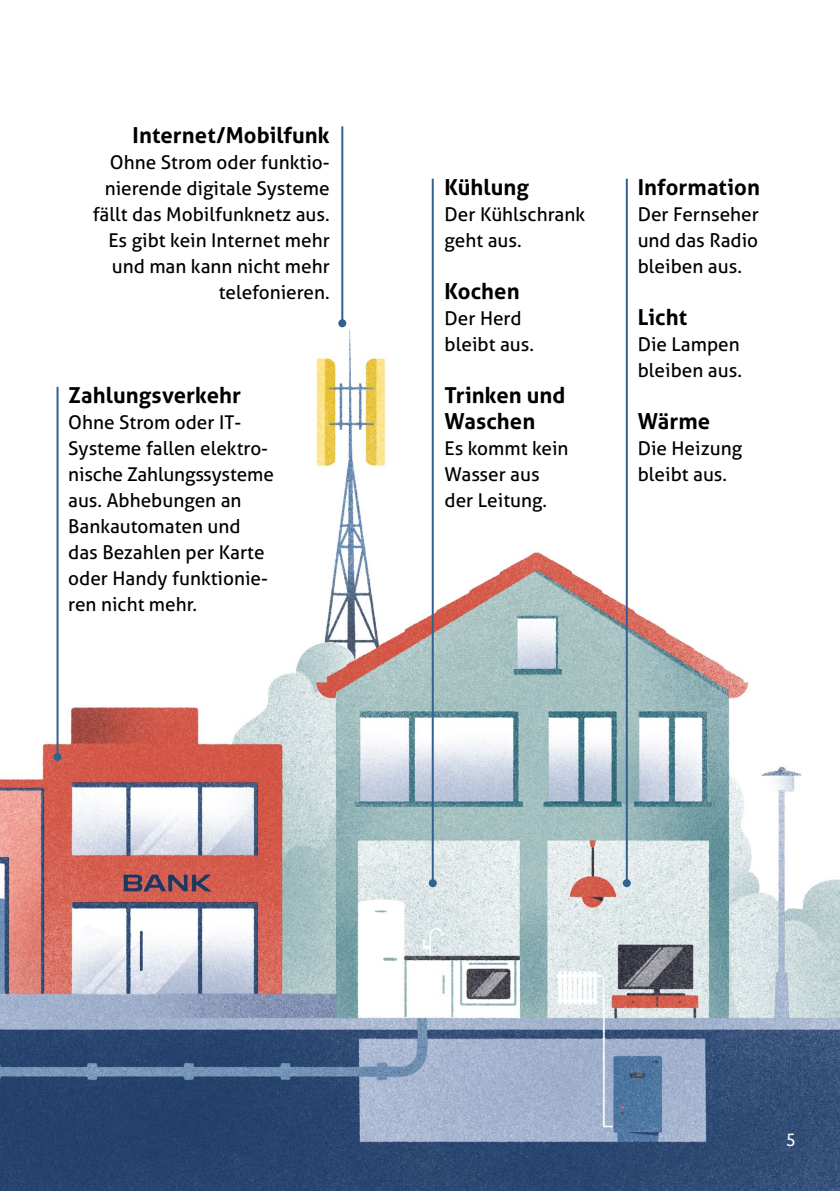
<style>
.page{position:relative;width:840px;height:1191px;background:#fff}
.page>*{position:absolute;margin:0;border:0;box-sizing:border-box;transform-origin:0 0}
.t1{font:700 22px/26px "Aller";letter-spacing:.005em;color:#000}
.t2{font:19px/26px "Aller";color:#000}
.t3{font:19px "Bundes Sans";color:#fff}
</style>
<div class="page">
<img style="left:0;top:300px;width:839px;height:891px">
<hr style="left:341px;top:126px;width:2px;height:197px;background:#33618f">
<div style="left:338px;top:319px;width:8px;height:8px;background:#33618f;border-radius:50%"></div>
<hr style="left:431px;top:179px;width:2px;height:704px;background:#33618f">
<div style="left:428px;top:879px;width:8px;height:8px;background:#33618f;border-radius:50%"></div>
<hr style="left:56px;top:387px;width:2px;height:370px;background:#33618f">
<div style="left:53px;top:753px;width:8px;height:8px;background:#33618f;border-radius:50%"></div>
<hr style="left:625px;top:179px;width:2px;height:704px;background:#33618f">
<div style="left:622px;top:879px;width:8px;height:8px;background:#33618f;border-radius:50%"></div>
<h2 class="t1" style="left:132px;top:122px;width:198px">Internet/Mobilfunk</h2>
<p class="t2" style="left:93px;top:149px;width:238px;text-align:right">Ohne Strom oder funktio&shy;nierende digitale Systeme fällt das Mobilfunknetz aus.<br>Es gibt kein Internet mehr und man kann nicht mehr telefonieren.</p>
<h2 class="t1" style="left:68px;top:382px;width:174px">Zahlungsverkehr</h2>
<p class="t2" style="left:68px;top:409px;width:207px">Ohne Strom oder IT-<br>Systeme fallen elektro&shy;nische Zahlungssysteme aus. Abhebungen an<br>Bankautomaten und das Bezahlen per Karte oder Handy funktionie&shy;ren nicht mehr.</p>
<h2 class="t1" style="left:444px;top:174px;width:86px">Kühlung</h2>
<p class="t2" style="left:444px;top:201px;width:142px">Der Kühlschrank geht aus.</p>
<h2 class="t1" style="left:444px;top:278px;width:76px">Kochen</h2>
<p class="t2" style="left:444px;top:305px;width:91px">Der Herd bleibt aus.</p>
<h2 class="t1" style="left:444px;top:382px;width:122px">Trinken und<br>Waschen</h2>
<p class="t2" style="left:444px;top:435px;width:125px">Es kommt kein<br>Wasser aus der Leitung.</p>
<h2 class="t1" style="left:637px;top:174px;width:124px">Information</h2>
<p class="t2" style="left:637px;top:201px;width:123px;text-align:justify">Der Fernseher und das Radio bleiben aus.</p>
<h2 class="t1" style="left:637px;top:304px;width:51px">Licht</h2>
<p class="t2" style="left:637px;top:331px;width:106px">Die Lampen bleiben aus.</p>
<h2 class="t1" style="left:637px;top:408px;width:74px">Wärme</h2>
<p class="t2" style="left:637px;top:435px;width:106px">Die Heizung bleibt aus.</p>
<p class="t3" style="left:785px;top:1127px;width:11px">5</p>
</div>
